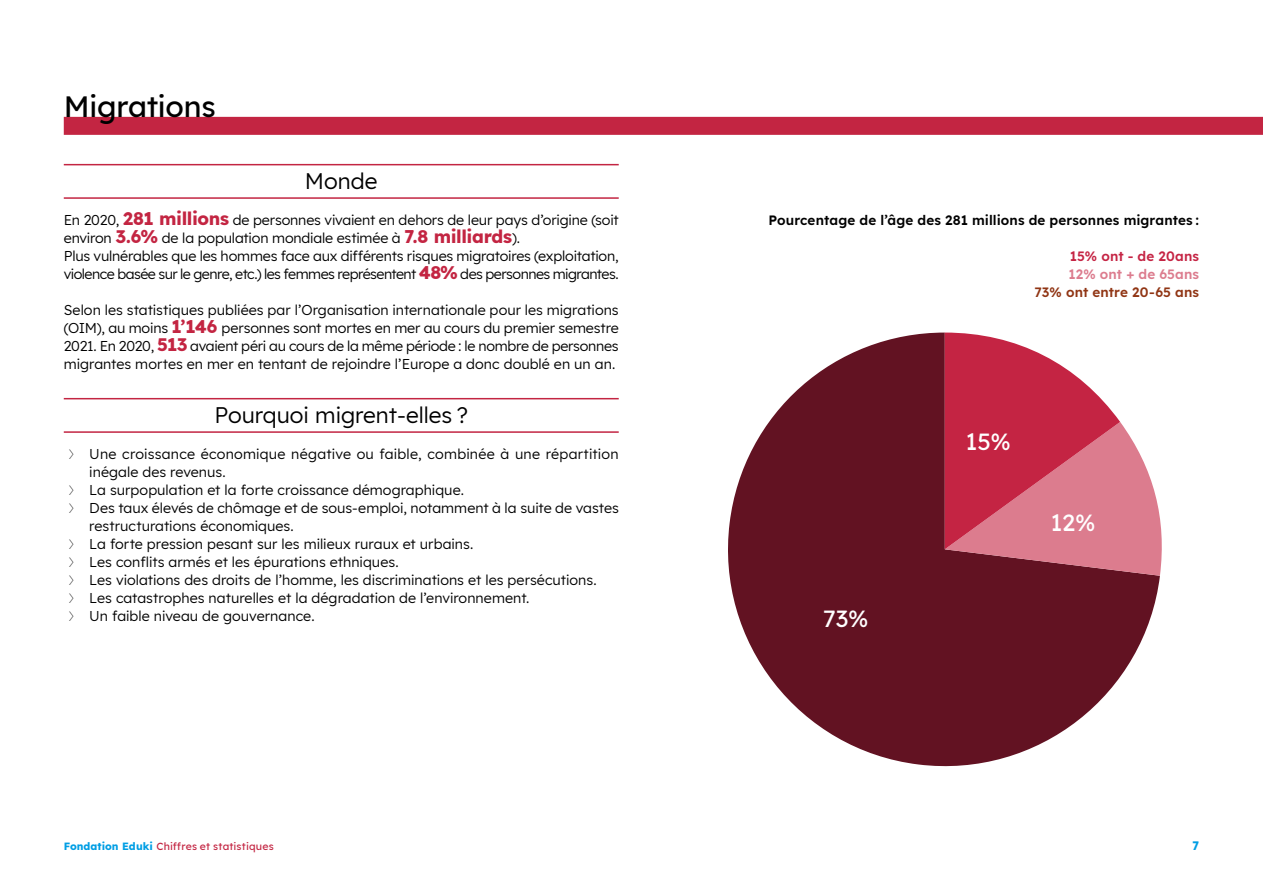
<style>
.page{position:relative;width:1263px;height:893px;background:#fff}
.page>*{position:absolute;margin:0;border:0;box-sizing:border-box;transform-origin:0 0}
.t1{font:500 30px "Lexend";letter-spacing:-.01em;color:#000}
.t2{font:500 23.85px "Lexend";color:#fff}
.t3{font:22.5px "Lexend";color:#000}
.t4{font:14.25px/18px "Lexend";color:#000}
.t5{font:600 13.5px "Lexend";letter-spacing:.01em;color:#000}
.t6{font:600 13.5px "Lexend";letter-spacing:.005em;color:#903514}
.t7{font:600 13.5px "Lexend";letter-spacing:.01em;color:#c52444}
.t8{font:600 13.5px "Lexend";letter-spacing:.01em;color:#dc7c8e}
.t9{font:700 12px "Lexend";color:#009ee4}
.t10{font:500 10.5px "Lexend";letter-spacing:.015em;color:#c32542}
.s1{font-weight:700;font-size:18px;color:#c32542}
.s2{font-family:"Newsreader 16 pt"}
.s3{font-weight:700;color:#009ee4}
</style>
<div class="page">
<div style="left:64px;top:117px;width:1199px;height:18px;background:#c32542"></div>
<hr style="left:64px;top:164px;width:555px;height:1px;background:#c32542">
<hr style="left:64px;top:197px;width:555px;height:2px;background:#c32542">
<hr style="left:64px;top:398px;width:555px;height:1px;background:#c32542">
<hr style="left:64px;top:431px;width:555px;height:2px;background:#c32542">
<svg style="left:728px;top:333px;width:432px;height:433px;fill:#621222"></svg>
<svg style="left:945px;top:333px;width:217px;height:243px"></svg>
<h1 class="t1" style="left:64px;top:89px;width:154px">Migrations</h1>
<h3 class="t3" style="left:305px;top:168px;width:74px">Monde</h3>
<p class="t4" style="left:64px;top:211px;width:556px">En 2020, <span class="s1">281 millions</span> de personnes vivaient en dehors de leur pays d’origine (soit environ <span class="s1">3.6%</span> de la population mondiale estimée à <span class="s1">7.8 milliards</span>).<br>Plus vulnérables que les hommes face aux différents risques migratoires (exploitation, violence basée sur le genre, etc.) les femmes représentent <span class="s1">48%</span> des personnes migrantes.</p>
<p class="t4" style="left:64px;top:301px;width:556px;text-align:justify">Selon les statistiques publiées par l’Organisation internationale pour les migrations (OIM), au moins <span class="s1">1’146</span> personnes sont mortes en mer au cours du premier semestre 2021. En 2020, <span class="s1">513</span> avaient péri au cours de la même période : le nombre de personnes migrantes mortes en mer en tentant de rejoindre l’Europe a donc doublé en un an.</p>
<h3 class="t3" style="left:214px;top:399px;width:255px">Pourquoi migrent-elles ?</h3>
<p class="t4" style="left:68px;top:444px;width:552px"><span class="s2">⟩</span> Une croissance économique négative ou faible, combinée à une répartition</p>
<p class="t4" style="left:89px;top:463px;width:138px">inégale des revenus.</p>
<p class="t4" style="left:68px;top:481px;width:398px"><span class="s2">⟩</span> La surpopulation et la forte croissance démographique.</p>
<p class="t4" style="left:68px;top:499px;width:552px"><span class="s2">⟩</span> Des taux élevés de chômage et de sous-emploi, notamment à la suite de vastes</p>
<p class="t4" style="left:89px;top:517px;width:206px">restructurations économiques.</p>
<p class="t4" style="left:68px;top:535px;width:407px"><span class="s2">⟩</span> La forte pression pesant sur les milieux ruraux et urbains.</p>
<p class="t4" style="left:68px;top:552px;width:332px"><span class="s2">⟩</span> Les conflits armés et les épurations ethniques.</p>
<p class="t4" style="left:68px;top:571px;width:530px"><span class="s2">⟩</span> Les violations des droits de l’homme, les discriminations et les persécutions.</p>
<p class="t4" style="left:68px;top:589px;width:463px"><span class="s2">⟩</span> Les catastrophes naturelles et la dégradation de l’environnement.</p>
<p class="t4" style="left:68px;top:606px;width:248px"><span class="s2">⟩</span> Un faible niveau de gouvernance.</p>
<p class="t5" style="left:768px;top:210px;width:432px">Pourcentage de l’âge des 281 millions de personnes migrantes :</p>
<p class="t7" style="left:1070px;top:246px;width:131px">15% ont - de 20ans</p>
<p class="t8" style="left:1068px;top:264px;width:132px">12% ont + de 65ans</p>
<p class="t6" style="left:1034px;top:282px;width:166px">73% ont entre 20-65 ans</p>
<h2 class="t2" style="left:823px;top:605px;width:47px">73%</h2>
<h2 class="t2" style="left:965px;top:428px;width:47px">15%</h2>
<h2 class="t2" style="left:1050px;top:509px;width:46px">12%</h2>
<p class="t10" style="left:64px;top:839px;width:211px"><span class="s3">Fondation Eduki</span> Chiffres et statistiques</p>
<p class="t9" style="left:1192px;top:840px;width:8px">7</p>
</div>
